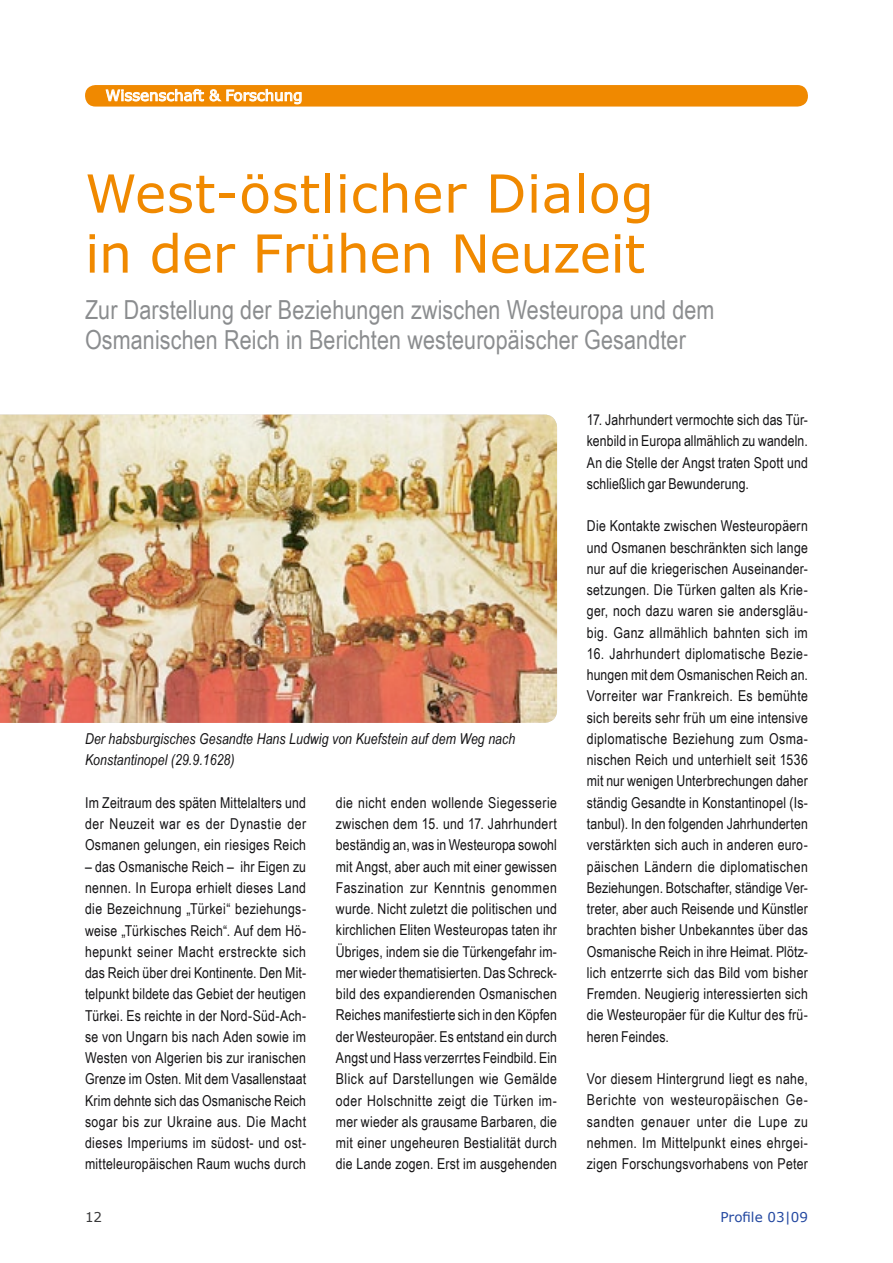
<style>
.page{position:relative;width:893px;height:1263px;background:#fff}
.page>*{position:absolute;margin:0;border:0;box-sizing:border-box;transform-origin:0 0}
.t1{font:52.5px/60px "Verdana 2";color:#f08900}
.t2{font:26.25px "Arial Narrow 2";letter-spacing:.005em;color:#8b8d8f}
.t3{font:26.25px "Arial Narrow";letter-spacing:.005em;color:#8b8d8f}
.t4{font:15px/21.3px "Arial Narrow";letter-spacing:.02em;color:#141315;text-align:justify}
.t5{font:15px/21.3px "Arial Narrow 2";letter-spacing:.015em;color:#141315}
.t6{font:italic 15px/21.3px "Arial Narrow";letter-spacing:.005em;color:#141315}
.t7{font:15px "Verdana 2";color:#fff}
.t8{font:13.5px "Verdana";color:#2247a0}
.t9{font:13.5px "Verdana 2";color:#39393a}
.s1{font-family:"Arial Narrow"}
</style>
<div class="page">
<img style="left:0;top:415px;width:557px;height:308px">
<div style="left:85px;top:85px;width:723px;height:22px;background:#f08900;border-radius:10px"></div>
<svg style="left:106px;top:89px;width:196px;height:15px"></svg>
<p class="t7" style="left:106px;top:86px;width:198px">Wissenschaft &amp; Forschung</p>
<h1 class="t1" style="left:85px;top:164px;width:570px">West-östlicher Dialog in der Frühen Neuzeit</h1>
<h2 class="t2" style="left:85px;top:290px;width:631px">Zur Darstellung der Beziehungen zwischen Westeuropa und dem</h2>
<h2 class="t3" style="left:85px;top:320px;width:602px">Osmanischen Reich in Berichten westeuropäischer Gesandter</h2>
<p class="t6" style="left:85px;top:728px;width:432px">Der habsburgisches Gesandte Hans Ludwig von Kuefstein auf dem Weg nach<br>Konstantinopel (29.9.1628)</p>
<p class="t5" style="left:85px;top:791px;width:223px">Im Zeitraum des späten Mittelalters und</p>
<p class="t4" style="left:85px;top:813px;width:223px">der Neuzeit war es der Dynastie der<br>Osmanen gelungen, ein riesiges Reich</p>
<p class="t4" style="left:85px;top:855px;width:223px">– das Osmanische Reich – ihr Eigen zu nennen. In Europa erhielt dieses Land</p>
<p class="t5" style="left:85px;top:898px;width:223px">die Bezeichnung „Türkei“ beziehungs&shy;weise „Türkisches Reich“. Auf dem Hö<span class="s1">-</span></p>
<p class="t4" style="left:85px;top:940px;width:223px">hepunkt seiner Macht erstreckte sich das Reich über drei Kontinente. Den Mit&shy;telpunkt bildete das Gebiet der heutigen Türkei. Es reichte in der Nord-Süd-Ach&shy;se von Ungarn bis nach Aden sowie im</p>
<p class="t5" style="left:85px;top:1046px;width:223px">Westen von Algerien bis zur iranischen</p>
<p class="t4" style="left:85px;top:1068px;width:223px">Grenze im Osten. Mit dem Vasallenstaat Krim dehnte sich das Osmanische Reich sogar bis zur Ukraine aus. Die Macht dieses Imperiums im südost- und ost&shy;mitteleuropäischen Raum wuchs durch</p>
<p class="t4" style="left:336px;top:791px;width:223px">die nicht enden wollende Siegesserie zwischen dem 15. und 17. Jahrhundert</p>
<p class="t5" style="left:336px;top:834px;width:223px">beständig an, was in Westeuropa sowohl</p>
<p class="t4" style="left:336px;top:855px;width:223px">mit Angst, aber auch mit einer gewissen Faszination zur Kenntnis genommen wurde. Nicht zuletzt die politischen und</p>
<p class="t5" style="left:336px;top:919px;width:223px">kirchlichen Eliten Westeuropas taten ihr</p>
<p class="t4" style="left:336px;top:940px;width:223px">Übriges, indem sie die Türkengefahr im&shy;mer wieder thematisierten. Das Schreck&shy;bild des expandierenden Osmanischen Reiches manifestierte sich in den Köpfen</p>
<p class="t5" style="left:336px;top:1025px;width:223px">der Westeuropäer. Es entstand ein durch</p>
<p class="t4" style="left:336px;top:1046px;width:223px">Angst und Hass verzerrtes Feindbild. Ein Blick auf Darstellungen wie Gemälde oder Holschnitte zeigt die Türken im&shy;mer wieder als grausame Barbaren, die mit einer ungeheuren Bestialität durch die Lande zogen. Erst im ausgehenden</p>
<p class="t4" style="left:587px;top:409px;width:223px">17. Jahrhundert vermochte sich das Tür&shy;kenbild in Europa allmählich zu wandeln.<br>An die Stelle der Angst traten Spott und schließlich gar Bewunderung.</p>
<p class="t5" style="left:587px;top:515px;width:223px">Die Kontakte zwischen Westeuropäern</p>
<p class="t4" style="left:587px;top:536px;width:223px">und Osmanen beschränkten sich lange nur auf die kriegerischen Auseinander&shy;setzungen. Die Türken galten als Krie&shy;ger, noch dazu waren sie andersgläu&shy;big. Ganz allmählich bahnten sich im</p>
<p class="t4" style="left:587px;top:642px;width:223px">16. Jahrhundert diplomatische Bezie&shy;hungen mit dem Osmanischen Reich an.<br>Vorreiter war Frankreich. Es bemühte sich bereits sehr früh um eine intensive diplomatische Beziehung zum Osma&shy;nischen Reich und unterhielt seit 1536 mit nur wenigen Unterbrechungen daher ständig Gesandte in Konstantinopel (Is&shy;tanbul). In den folgenden Jahrhunderten verstärkten sich auch in anderen euro&shy;päischen Ländern die diplomatischen Beziehungen. Botschafter, ständige Ver&shy;treter, aber auch Reisende und Künstler brachten bisher Unbekanntes über das Osmanische Reich in ihre Heimat. Plötz&shy;lich entzerrte sich das Bild vom bisher Fremden. Neugierig interessierten sich</p>
<p class="t5" style="left:587px;top:1004px;width:223px">die Westeuropäer für die Kultur des frü<span class="s1">-</span></p>
<p class="t4" style="left:587px;top:1025px;width:84px">heren Feindes.</p>
<p class="t4" style="left:587px;top:1067px;width:223px">Vor diesem Hintergrund liegt es nahe, Berichte von westeuropäischen Ge&shy;sandten genauer unter die Lupe zu nehmen. Im Mittelpunkt eines ehrgei&shy;zigen Forschungsvorhabens von Peter</p>
<p class="t9" style="left:85px;top:1209px;width:19px">12</p>
<p class="t8" style="left:720px;top:1209px;width:89px">Profile 03|09</p>
</div>
